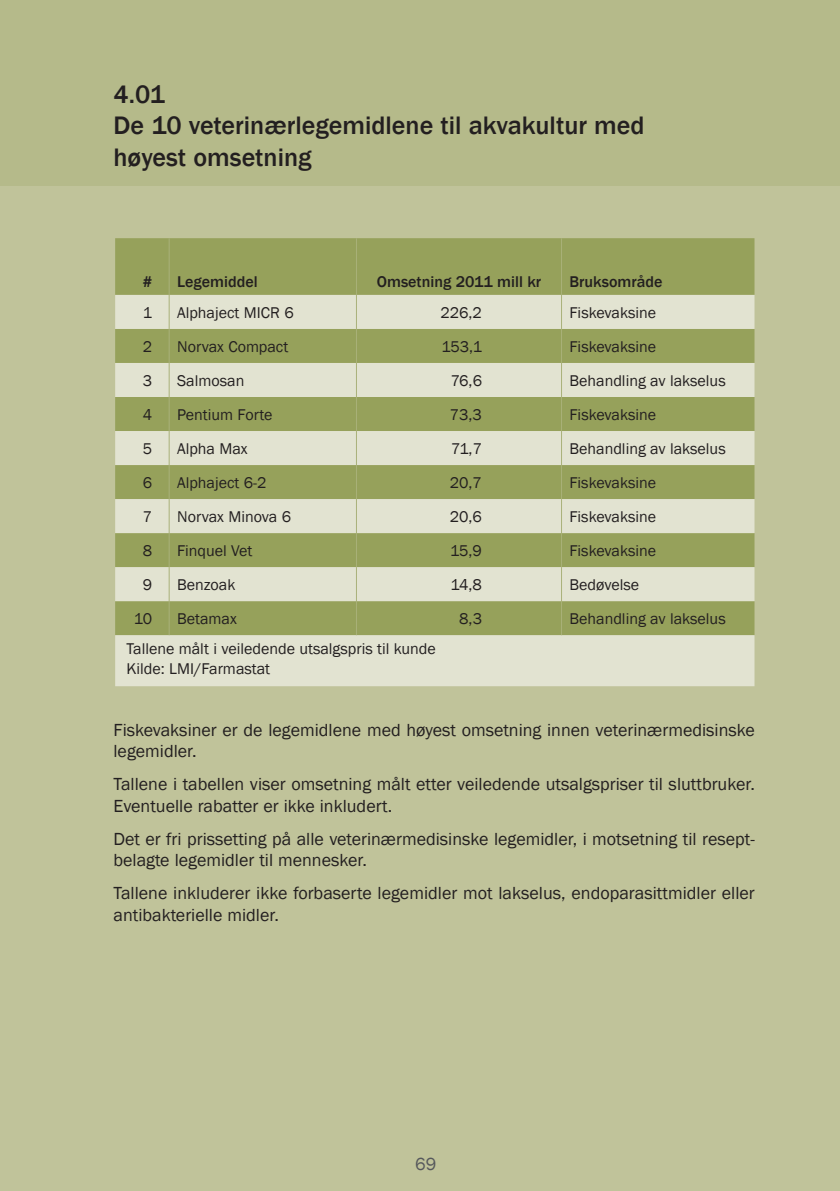
<style>
.page{position:relative;width:840px;height:1191px;background:#fff}
.page>*{position:absolute;margin:0;border:0;box-sizing:border-box;transform-origin:0 0}
.t1{font:500 26px/31.2px "Franklin Gothic";color:#231f20}
.t2{font:18px/21.6px "Franklin Gothic";color:#231f20}
.t3{font:18px "Franklin Gothic";color:#56585c}
.t4{font:16px/19.2px "Franklin Gothic";color:#231f20}
.t5{font:500 16px "Franklin Gothic";color:#231f20}
</style>
<div class="page">
<div style="left:0;top:0;width:839px;height:1191px;background:#c0c39a"></div>
<div style="left:0;top:0;width:839px;height:185px;background:#b5ba8a"></div>
<div style="left:115px;top:238px;width:639px;height:57px;background:#96a15b"></div>
<svg style="left:115px;top:295px;width:639px;height:391px;background:#c1c69d"></svg>
<hr style="left:169px;top:238px;width:1px;height:57px;background:#a9b179">
<hr style="left:356px;top:238px;width:1px;height:57px;background:#a9b179">
<hr style="left:561px;top:238px;width:1px;height:57px;background:#a9b179">
<hr style="left:169px;top:295px;width:1px;height:34px;background:#a9b179">
<hr style="left:356px;top:295px;width:1px;height:34px;background:#a9b179">
<hr style="left:561px;top:295px;width:1px;height:34px;background:#a9b179">
<hr style="left:169px;top:329px;width:1px;height:34px;background:#a9b179">
<hr style="left:356px;top:329px;width:1px;height:34px;background:#a9b179">
<hr style="left:561px;top:329px;width:1px;height:34px;background:#a9b179">
<hr style="left:169px;top:363px;width:1px;height:34px;background:#a9b179">
<hr style="left:356px;top:363px;width:1px;height:34px;background:#a9b179">
<hr style="left:561px;top:363px;width:1px;height:34px;background:#a9b179">
<hr style="left:169px;top:397px;width:1px;height:34px;background:#a9b179">
<hr style="left:356px;top:397px;width:1px;height:34px;background:#a9b179">
<hr style="left:561px;top:397px;width:1px;height:34px;background:#a9b179">
<hr style="left:169px;top:431px;width:1px;height:34px;background:#a9b179">
<hr style="left:356px;top:431px;width:1px;height:34px;background:#a9b179">
<hr style="left:561px;top:431px;width:1px;height:34px;background:#a9b179">
<hr style="left:169px;top:465px;width:1px;height:34px;background:#a9b179">
<hr style="left:356px;top:465px;width:1px;height:34px;background:#a9b179">
<hr style="left:561px;top:465px;width:1px;height:34px;background:#a9b179">
<hr style="left:169px;top:499px;width:1px;height:34px;background:#a9b179">
<hr style="left:356px;top:499px;width:1px;height:34px;background:#a9b179">
<hr style="left:561px;top:499px;width:1px;height:34px;background:#a9b179">
<hr style="left:169px;top:533px;width:1px;height:34px;background:#a9b179">
<hr style="left:356px;top:533px;width:1px;height:34px;background:#a9b179">
<hr style="left:561px;top:533px;width:1px;height:34px;background:#a9b179">
<hr style="left:169px;top:567px;width:1px;height:34px;background:#a9b179">
<hr style="left:356px;top:567px;width:1px;height:34px;background:#a9b179">
<hr style="left:561px;top:567px;width:1px;height:34px;background:#a9b179">
<hr style="left:169px;top:601px;width:1px;height:34px;background:#a9b179">
<hr style="left:356px;top:601px;width:1px;height:34px;background:#a9b179">
<hr style="left:561px;top:601px;width:1px;height:34px;background:#a9b179">
<h1 class="t1" style="left:113px;top:79px;width:532px">4.01<br>De 10 veterinærlegemidlene til akvakultur med høyest omsetning</h1>
<p class="t5" style="left:143px;top:272px;width:11px">#</p>
<p class="t5" style="left:177px;top:272px;width:82px">Legemiddel</p>
<p class="t5" style="left:376px;top:272px;width:166px">Omsetning 2011 mill kr</p>
<p class="t5" style="left:569px;top:272px;width:94px">Bruksområde</p>
<p class="t4" style="left:143px;top:303px;width:11px">1</p>
<p class="t4" style="left:177px;top:303px;width:118px">Alphaject MICR 6</p>
<p class="t4" style="left:440px;top:303px;width:43px">226,2</p>
<p class="t4" style="left:569px;top:303px;width:88px">Fiskevaksine</p>
<p class="t4" style="left:143px;top:337px;width:11px">2</p>
<p class="t4" style="left:177px;top:337px;width:113px">Norvax Compact</p>
<p class="t4" style="left:441px;top:337px;width:42px">153,1</p>
<p class="t4" style="left:569px;top:337px;width:88px">Fiskevaksine</p>
<p class="t4" style="left:143px;top:371px;width:11px">3</p>
<p class="t4" style="left:177px;top:371px;width:69px">Salmosan</p>
<p class="t4" style="left:450px;top:371px;width:33px">76,6</p>
<p class="t4" style="left:569px;top:371px;width:158px">Behandling av lakselus</p>
<p class="t4" style="left:143px;top:405px;width:11px">4</p>
<p class="t4" style="left:177px;top:405px;width:97px">Pentium Forte</p>
<p class="t4" style="left:449px;top:405px;width:34px">73,3</p>
<p class="t4" style="left:569px;top:405px;width:88px">Fiskevaksine</p>
<p class="t4" style="left:143px;top:439px;width:11px">5</p>
<p class="t4" style="left:177px;top:439px;width:72px">Alpha Max</p>
<p class="t4" style="left:451px;top:439px;width:32px">71,7</p>
<p class="t4" style="left:569px;top:439px;width:158px">Behandling av lakselus</p>
<p class="t4" style="left:143px;top:473px;width:11px">6</p>
<p class="t4" style="left:177px;top:473px;width:91px">Alphaject 6-2</p>
<p class="t4" style="left:449px;top:473px;width:34px">20,7</p>
<p class="t4" style="left:569px;top:473px;width:88px">Fiskevaksine</p>
<p class="t4" style="left:143px;top:507px;width:11px">7</p>
<p class="t4" style="left:177px;top:507px;width:115px">Norvax Minova 6</p>
<p class="t4" style="left:449px;top:507px;width:34px">20,6</p>
<p class="t4" style="left:569px;top:507px;width:88px">Fiskevaksine</p>
<p class="t4" style="left:143px;top:541px;width:11px">8</p>
<p class="t4" style="left:177px;top:541px;width:77px">Finquel Vet</p>
<p class="t4" style="left:450px;top:541px;width:33px">15,9</p>
<p class="t4" style="left:569px;top:541px;width:88px">Fiskevaksine</p>
<p class="t4" style="left:143px;top:575px;width:11px">9</p>
<p class="t4" style="left:177px;top:575px;width:60px">Benzoak</p>
<p class="t4" style="left:450px;top:575px;width:33px">14,8</p>
<p class="t4" style="left:569px;top:575px;width:71px">Bedøvelse</p>
<p class="t4" style="left:134px;top:609px;width:20px">10</p>
<p class="t4" style="left:177px;top:609px;width:61px">Betamax</p>
<p class="t4" style="left:459px;top:609px;width:24px">8,3</p>
<p class="t4" style="left:569px;top:609px;width:158px">Behandling av lakselus</p>
<p class="t4" style="left:126px;top:640px;width:311px">Tallene målt i veiledende utsalgspris til kunde<br>Kilde: LMI/Farmastat</p>
<p class="t2" style="left:113px;top:719px;width:642px">Fiskevaksiner er de legemidlene med høyest omsetning innen veterinærmedisinske legemidler.</p>
<p class="t2" style="left:113px;top:773px;width:642px">Tallene i tabellen viser omsetning målt etter veiledende utsalgspriser til sluttbruker.<br>Eventuelle rabatter er ikke inkludert.</p>
<p class="t2" style="left:113px;top:828px;width:642px">Det er fri prissetting på alle veterinærmedisinske legemidler, i motsetning til resept&shy;belagte legemidler til mennesker.</p>
<p class="t2" style="left:113px;top:882px;width:642px">Tallene inkluderer ikke forbaserte legemidler mot lakselus, endoparasittmidler eller antibakterielle midler.</p>
<p class="t3" style="left:415px;top:1152px;width:23px">69</p>
</div>
